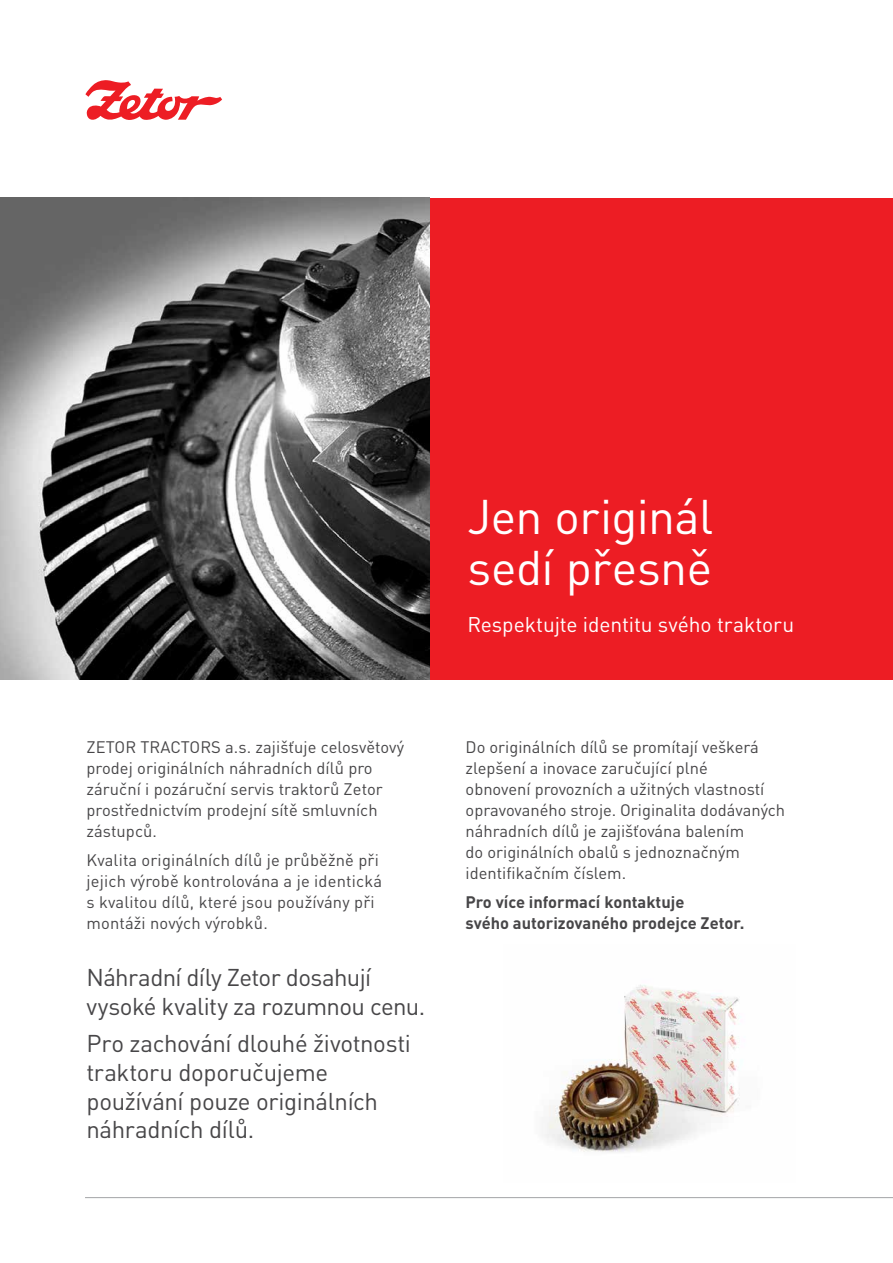
<style>
.page{position:relative;width:893px;height:1263px;background:#fff}
.page>*{position:absolute;margin:0;border:0;box-sizing:border-box;transform-origin:0 0}
.t1{font:48px/51px "DIN Pro";color:#fff}
.t2{font:24px/28.8px "DIN Pro";letter-spacing:-.02em;color:#474648}
.t3{font:21px "DIN Pro";letter-spacing:-.01em;color:#fff}
.t4{font:16.5px/21px "DIN Pro";color:#474648}
.t5{font:700 16.5px/21px "DIN Pro";color:#474648}
</style>
<div class="page">
<img style="left:544px;top:985px;width:196px;height:167px">
<svg style="left:85px;top:1197px;width:808px;height:2px"></svg>
<svg style="left:85px;top:80px;width:137px;height:40px"></svg>
<div style="left:430px;top:198px;width:463px;height:482px;background:#ed1d24"></div>
<img style="left:0;top:198px;width:430px;height:482px">
<p class="t4" style="left:86px;top:735px;width:319px;text-indent:94px">TORS a.s. zajišťuje celosvětový prodej originálních náhradních dílů pro záruční i pozáruční servis traktorů Zetor prostřednictvím prodejní sítě smluvních zástupců.</p>
<p class="t4" style="left:86px;top:849px;width:297px">Kvalita originálních dílů je průběžně při jejich výrobě kontrolována a je identická s kvalitou dílů, které jsou používány při montáži nových výrobků.</p>
<p class="t4" style="left:86px;top:735px;width:74px">ZETOR TRAC</p>
<h2 class="t2" style="left:86px;top:962px;width:340px">Náhradní díly Zetor dosahují vysoké kvality za rozumnou cenu.</h2>
<h2 class="t2" style="left:86px;top:1028px;width:326px">Pro zachování dlouhé životnosti traktoru doporučujeme používání pouze originálních náhradních dílů.</h2>
<h1 class="t1" style="left:467px;top:489px;width:247px">Jen originál sedí přesně</h1>
<p class="t3" style="left:467px;top:610px;width:328px">Respektujte identitu svého traktoru</p>
<p class="t4" style="left:466px;top:735px;width:321px">Do originálních dílů se promítají veškerá zlepšení a inovace zaručující plné<br>obnovení provozních a užitných vlastností opravovaného stroje. Originalita dodávaných náhradních dílů je zajišťována balením<br>do originálních obalů s jednoznačným identifikačním číslem.</p>
<p class="t5" style="left:466px;top:891px;width:280px">Pro více informací kontaktuje<br>svého autorizovaného prodejce Zetor.</p>
</div>
